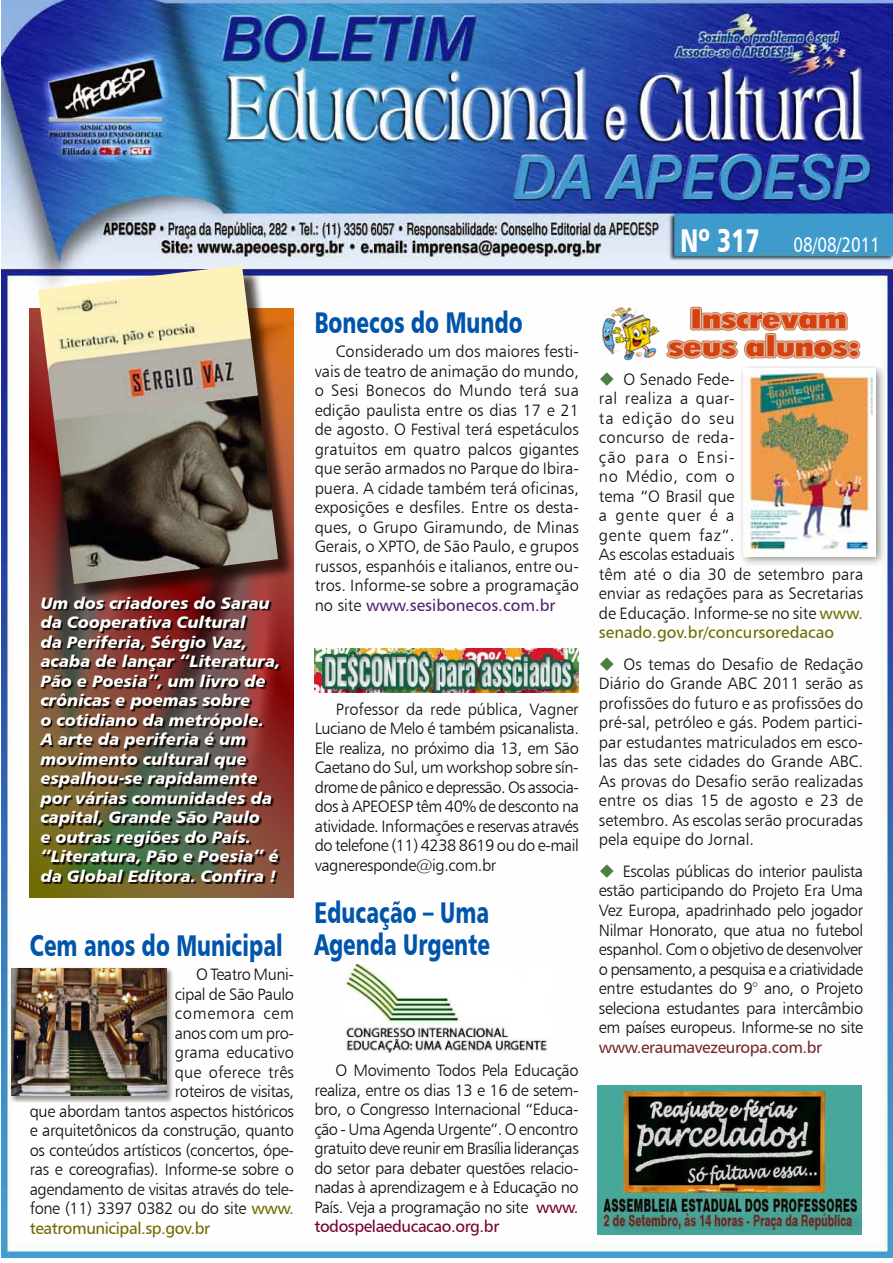
<style>
.page{position:relative;width:893px;height:1263px;background:#fff}
.page>*{position:absolute;margin:0;border:0;box-sizing:border-box;transform-origin:0 0}
.t1{font:30px/31.5px "Humanist 777 BT Black B";color:#05a;scale:.7 1}
.t2{font:21px "Humanist 777 BT Roman B";color:#fff;scale:.8 1}
.t3{font:16.5px/19.5px "Humanist 777 BT Light B";letter-spacing:-.025em;color:#110802;text-align:justify}
.t4{font:16.5px/19.5px "Humanist 777 BT Black Italic B";color:#fff}
.t5{font:16.5px/19.5px "Humanist 777 BT Light B";letter-spacing:.005em;color:#110802}
.t6{font:16.5px "Humanist 777 BT Roman B";color:#6e6b00}
.t7{font:16.5px "Humanist 777 BT Roman B";color:#542071}
.t8{font:16.5px "Humanist 777 BT Roman B";letter-spacing:-.025em;color:#762b2d}
.t9{font:16.5px "Humanist 777 BT Roman B";letter-spacing:-.025em;color:#6e6b00}
.t10{font:16.5px "Humanist 777 BT Roman B";letter-spacing:-.025em;color:#780032}
.s1{font-family:"Humanist 777 BT Black B";font-size:33px}
.s2{font-family:"Humanist 777 BT Roman B";color:#6e6b00}
.s3{font-family:"Humanist 777 BT Light B";color:#110802}
.s4{font-family:"Humanist 777 BT Roman B";color:#780032}
.s5{color:#4b813e}
</style>
<div class="page">
<img style="left:1px;top:0;width:892px;height:1257px">
<img style="left:597px;top:306px;width:264px;height:56px">
<div style="left:738px;top:363px;width:149px;height:204px;background:#110802;opacity:.45"></div>
<img style="left:743px;top:369px;width:133px;height:187px">
<img style="left:343px;top:964px;width:207px;height:92px">
<img style="left:315px;top:649px;width:263px;height:44px">
<div style="left:9px;top:966px;width:165px;height:137px;background:#110802;opacity:.45"></div>
<img style="left:11px;top:968px;width:155px;height:128px">
<svg style="left:30px;top:308px;width:263px;height:589px;background:#835129"></svg>
<svg style="left:43px;top:388px;width:265px;height:501px"></svg>
<svg style="left:281px;top:308px;width:25px;height:501px"></svg>
<img style="left:41px;top:602px;width:240px;height:282px">
<div style="left:41px;top:268px;width:255px;height:334px;background:#110802;opacity:.75"></div>
<img style="left:38px;top:265px;width:240px;height:319px">
<img style="left:597px;top:1085px;width:264px;height:149px">
<p class="t2" style="left:680px;top:232px;width:251px"><span class="s1">Nº 317</span> 08/08/2011</p>
<p class="t4" style="left:41px;top:593px;width:241px">Um dos criadores do Sarau da Cooperativa Cultural<br>da Periferia, Sérgio Vaz, acaba de lançar “Literatura,<br>Pão e Poesia”, um livro de crônicas e poemas sobre<br>o cotidiano da metrópole.<br>A arte da periferia é um movimento cultural que espalhou-se rapidamente por várias comunidades da capital, Grande São Paulo<br>e outras regiões do País. “Literatura, Pão e Poesia” é da Global Editora. Confira !</p>
<h1 class="t1" style="left:30px;top:929px;width:363px">Cem anos do Municipal</h1>
<p class="t3" style="left:30px;top:964px;width:266px;text-align:right">O Teatro Muni-<br>cipal de São Paulo<br>comemora cem<br>anos com um pro-<br>grama educativo<br>que oferece três<br>roteiros de visitas,<br>que abordam tantos aspectos históricos e arquitetônicos da construção, quanto os conteúdos artísticos (concertos, ópe&shy;ras e coreografias). Informe-se sobre o agendamento de visitas através do tele&shy;fone (11) 3397 0382 ou do site <span class="s2">www.</span></p>
<p class="t9" style="left:30px;top:1217px;width:182px">teatromunicipal.sp.gov.br</p>
<h1 class="t1" style="left:315px;top:306px;width:299px">Bonecos do Mundo</h1>
<p class="t3" style="left:315px;top:341px;width:266px;text-indent:21px">Considerado um dos maiores festi&shy;vais de teatro de animação do mundo, o Sesi Bonecos do Mundo terá sua edição paulista entre os dias 17 e 21 de agosto. O Festival terá espetáculos gratuitos em quatro palcos gigantes que serão armados no Parque do Ibira&shy;puera. A cidade também terá oficinas, exposições e desfiles. Entre os desta&shy;ques, o Grupo Giramundo, de Minas Gerais, o XPTO, de São Paulo, e grupos russos, espanhóis e italianos, entre ou&shy;tros. Informe-se sobre a programação</p>
<p class="t7" style="left:315px;top:594px;width:242px"><span class="s3">no site</span> www.sesibonecos.com.br</p>
<p class="t3" style="left:315px;top:699px;width:266px;text-indent:21px">Professor da rede pública, Vagner Luciano de Melo é também psicanalista.<br>Ele realiza, no próximo dia 13, em São Caetano do Sul, um workshop sobre sín&shy;drome de pânico e depressão. Os associa&shy;dos à APEOESP têm 40% de desconto na atividade. Informações e reservas através do telefone (11) 4238 8619 ou do e-mail vagneresponde@ig.com.br</p>
<h1 class="t1" style="left:314px;top:896px;width:252px">Educação – Uma<br>Agenda Urgente</h1>
<p class="t3" style="left:314px;top:1060px;width:266px;text-indent:21px">O Movimento Todos Pela Educação realiza, entre os dias 13 e 16 de setem&shy;bro, o Congresso Internacional “Educa&shy;ção - Uma Agenda Urgente”. O encontro gratuito deve reunir em Brasília lideranças do setor para debater questões relacio&shy;nadas à aprendizagem e à Educação no País. Veja a programação no site <span class="s4">www.</span></p>
<p class="t10" style="left:314px;top:1216px;width:186px">todospelaeducacao.org.br</p>
<p class="t5" style="left:599px;top:369px;width:266px"><span class="s5">◆</span> O Senado Fede-<br>ral realiza a quar-<br>ta edição do seu<br>concurso de reda-<br>ção para o Ensi-<br>no Médio, com o<br>tema “O Brasil que<br>a gente quer é a<br>gente quem faz”.<br>As escolas estaduais<br>têm até o dia 30 de setembro para enviar as redações para as Secretarias de Educação. Informe-se no site <span class="s2">www.</span></p>
<p class="t6" style="left:599px;top:622px;width:237px">senado.gov.br/concursoredacao</p>
<p class="t3" style="left:599px;top:654px;width:266px"><span class="s5">◆</span> Os temas do Desafio de Redação Diário do Grande ABC 2011 serão as profissões do futuro e as profissões do pré-sal, petróleo e gás. Podem partici&shy;par estudantes matriculados em esco&shy;las das sete cidades do Grande ABC.<br>As provas do Desafio serão realizadas entre os dias 15 de agosto e 23 de setembro. As escolas serão procuradas pela equipe do Jornal.</p>
<p class="t3" style="left:599px;top:861px;width:266px"><span class="s5">◆</span> Escolas públicas do interior paulista estão participando do Projeto Era Uma Vez Europa, apadrinhado pelo jogador Nilmar Honorato, que atua no futebol espanhol. Com o objetivo de desenvolver o pensamento, a pesquisa e a criatividade entre estudantes do 9° ano, o Projeto seleciona estudantes para intercâmbio em países europeus. Informe-se no site</p>
<p class="t8" style="left:599px;top:1036px;width:225px">www.eraumavezeuropa.com.br</p>
</div>
